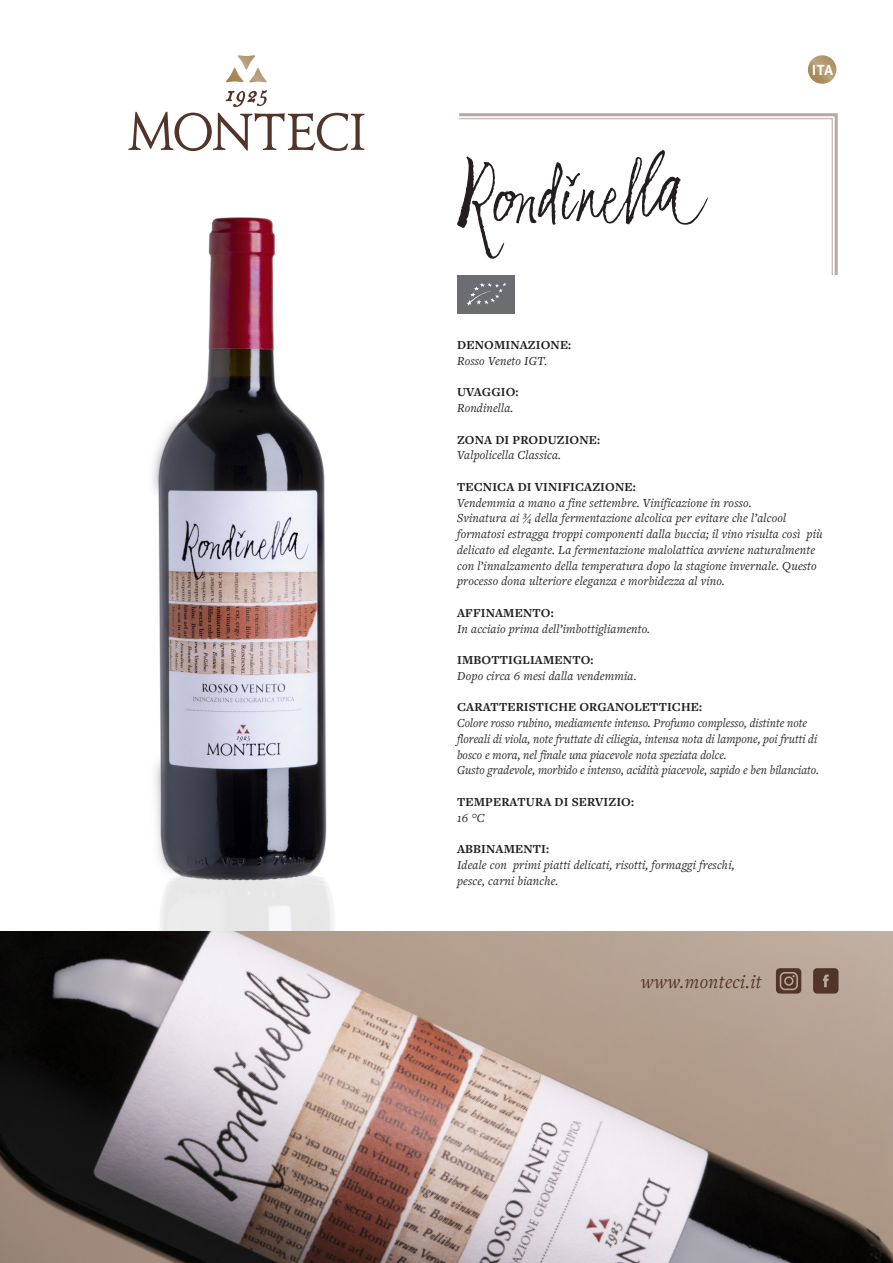
<style>
.page{position:relative;width:893px;height:1263px;background:#fff}
.page>*{position:absolute;margin:0;border:0;box-sizing:border-box;transform-origin:0 0}
.t1{font:italic 19.5px "Freight Text Pro";letter-spacing:.02em;color:#523528}
.t2{font:700 13.5px "News Gothic";color:#fff}
.t3{font:italic 12.75px/15.8px "Freight Text Pro";letter-spacing:.01em;color:#231f20}
.t4{font:700 12.75px "Freight Text Pro";letter-spacing:.01em;color:#231f20}
</style>
<div class="page">
<img style="left:152px;top:217px;width:175px;height:581px">
<img style="left:156px;top:798px;width:178px;height:133px">
<img style="left:0;top:931px;width:893px;height:332px">
<svg style="left:808px;top:55px;width:28px;height:29px"></svg>
<svg style="left:813px;top:968px;width:25px;height:25px"></svg>
<svg style="left:776px;top:968px;width:25px;height:25px"></svg>
<svg style="left:457px;top:113px;width:381px;height:163px"></svg>
<svg style="left:458px;top:118px;width:375px;height:158px"></svg>
<svg style="left:128px;top:90px;width:236px;height:61px"></svg>
<svg style="left:226px;top:55px;width:41px;height:28px"></svg>
<div style="left:457px;top:275px;width:58px;height:39px;background:#6c6d70"></div>
<svg style="left:467px;top:283px;width:40px;height:23px"></svg>
<p class="t2" style="left:812px;top:61px;width:23px">ITA</p>
<p class="t4" style="left:457px;top:336px;width:116px">DENOMINAZIONE:</p>
<p class="t3" style="left:457px;top:352px;width:92px">Rosso Veneto IGT.</p>
<p class="t4" style="left:457px;top:384px;width:63px">UVAGGIO:</p>
<p class="t3" style="left:457px;top:400px;width:58px">Rondinella.</p>
<p class="t4" style="left:457px;top:431px;width:145px">ZONA DI PRODUZIONE:</p>
<p class="t3" style="left:457px;top:447px;width:106px">Valpolicella Classica.</p>
<p class="t4" style="left:457px;top:478px;width:180px">TECNICA DI VINIFICAZIONE:</p>
<p class="t3" style="left:457px;top:494px;width:296px">Vendemmia a mano a fine settembre. Vinificazione in rosso.</p>
<p class="t3" style="left:457px;top:510px;width:367px">Svinatura ai ¾ della fermentazione alcolica per evitare che l’alcool formatosi estragga troppi componenti dalla buccia; il vino risulta così più delicato ed elegante. La fermentazione malolattica avviene naturalmente con l’innalzamento della temperatura dopo la stagione invernale. Questo processo dona ulteriore eleganza e morbidezza al vino.</p>
<p class="t4" style="left:457px;top:604px;width:98px">AFFINAMENTO:</p>
<p class="t3" style="left:457px;top:620px;width:195px">In acciaio prima dell’imbottigliamento.</p>
<p class="t4" style="left:457px;top:651px;width:138px">IMBOTTIGLIAMENTO:</p>
<p class="t3" style="left:457px;top:667px;width:181px">Dopo circa 6 mesi dalla vendemmia.</p>
<p class="t4" style="left:457px;top:699px;width:247px">CARATTERISTICHE ORGANOLETTICHE:</p>
<p class="t3" style="left:457px;top:715px;width:362px">Colore rosso rubino, mediamente intenso. Profumo complesso, distinte note floreali di viola, note fruttate di ciliegia, intensa nota di lampone, poi frutti di bosco e mora, nel finale una piacevole nota speziata dolce.</p>
<p class="t3" style="left:457px;top:762px;width:363px">Gusto gradevole, morbido e intenso, acidità piacevole, sapido e ben bilanciato.</p>
<p class="t4" style="left:457px;top:793px;width:178px">TEMPERATURA DI SERVIZIO:</p>
<p class="t3" style="left:457px;top:809px;width:29px">16 °C</p>
<p class="t4" style="left:457px;top:840px;width:93px">ABBINAMENTI:</p>
<p class="t3" style="left:457px;top:856px;width:279px">Ideale con primi piatti delicati, risotti, formaggi freschi,</p>
<p class="t3" style="left:457px;top:872px;width:103px">pesce, carni bianche.</p>
<p class="t1" style="left:641px;top:968px;width:122px">www.monteci.it</p>
</div>
